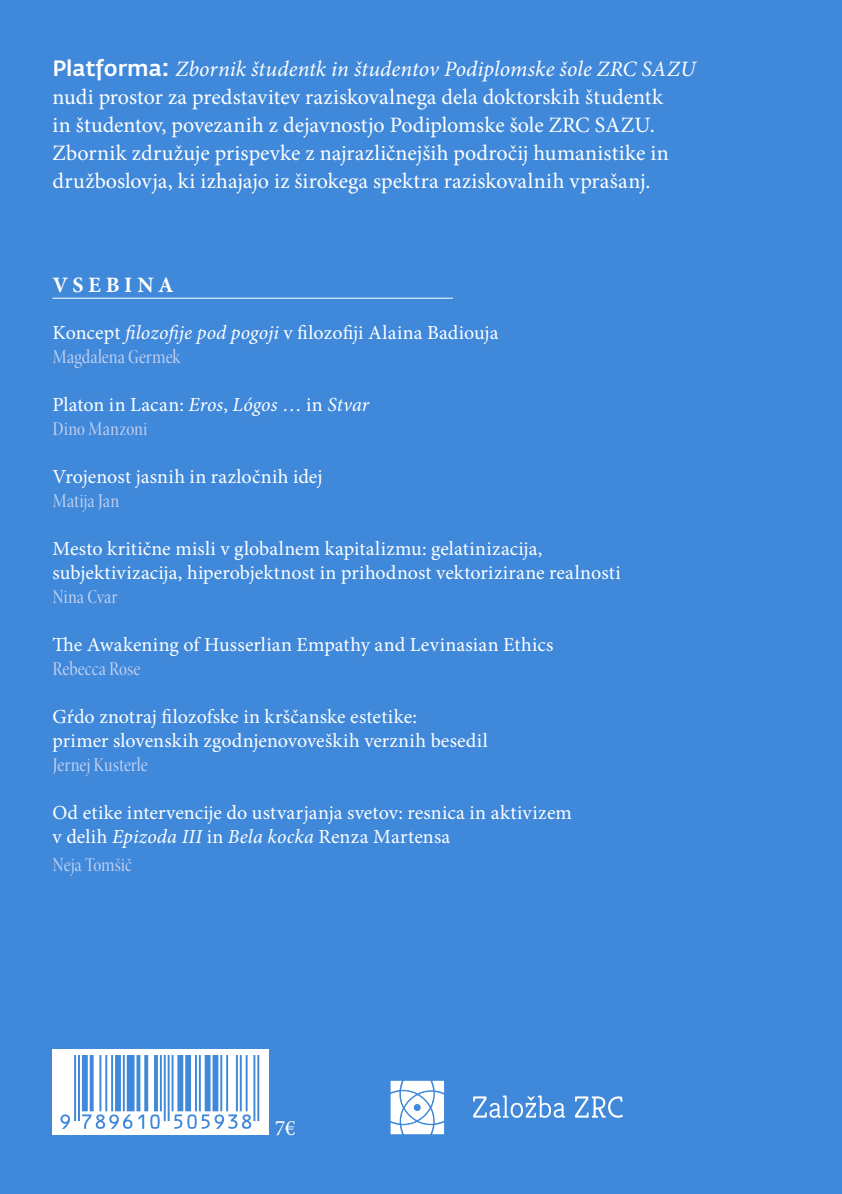
<style>
.page{position:relative;width:842px;height:1194px;background:#fff}
.page>*{position:absolute;margin:0;border:0;box-sizing:border-box;transform-origin:0 0}
.t1{font:22px/28px "Minion Pro";letter-spacing:.005em;color:#fff}
.t2{font:700 22px "Minion Pro";letter-spacing:.2em;color:#fff}
.t3{font:20px/24px "Minion Pro";letter-spacing:.005em;color:#fff}
.t4{font:20px "Minion Pro Cn Disp";color:#c3d1f2}
.s1{font-family:"Fedra Sans Std";font-weight:500}
.s2{font-family:"Fedra Sans Std";font-weight:500;font-size:24px}
.s3{font-style:italic}
</style>
<div class="page">
<div style="left:0;top:0;width:841px;height:1194px;background:#3f88da"></div>
<hr style="left:52px;top:298px;width:400px;height:1px;background:#fff">
<div style="left:52px;top:1049px;width:216px;height:85px;background:#fff"></div>
<svg style="left:390px;top:1080px;width:54px;height:54px;background:#dbe8f8"></svg>
<svg style="left:473px;top:1095px;width:92px;height:22px"></svg>
<svg style="left:575px;top:1096px;width:47px;height:21px"></svg>
<svg style="left:60px;top:1055px;width:199px;height:74px"></svg>
<p class="t1" style="left:52px;top:55px;width:644px"><span class="s1">Platforma</span><span class="s2">:</span> <span class="s3">Zbornik študentk in študentov Podiplomske šole ZRC SAZU </span>nudi prostor za predstavitev raziskovalnega dela doktorskih študentk<br>in študentov, povezanih z dejavnostjo Podiplomske šole ZRC SAZU.<br>Zbornik združuje prispevke z najrazličnejših področij humanistike in družboslovja, ki izhajajo iz širokega spektra raziskovalnih vprašanj.</p>
<p class="t2" style="left:53px;top:269px;width:122px">VSEBINA</p>
<p class="t3" style="left:52px;top:320px;width:447px">Koncept <span class="s3">filozofije pod pogoji</span> v filozofiji Alaina Badiouja</p>
<p class="t4" style="left:52px;top:344px;width:129px">Magdalena Germek</p>
<p class="t3" style="left:52px;top:392px;width:318px">Platon in Lacan: <span class="s3">Eros</span>, <span class="s3">Lógos</span> … in <span class="s3">Stvar</span></p>
<p class="t4" style="left:52px;top:416px;width:96px">Dino Manzoni</p>
<p class="t3" style="left:52px;top:464px;width:271px">Vrojenost jasnih in razločnih idej</p>
<p class="t4" style="left:52px;top:488px;width:68px">Matija Jan</p>
<p class="t3" style="left:52px;top:536px;width:569px">Mesto kritične misli v globalnem kapitalizmu: gelatinizacija, subjektivizacija, hiperobjektnost in prihodnost vektorizirane realnosti</p>
<p class="t4" style="left:52px;top:584px;width:67px">Nina Cvar</p>
<p class="t3" style="left:52px;top:632px;width:502px">The Awakening of Husserlian Empathy and Levinasian Ethics</p>
<p class="t4" style="left:52px;top:656px;width:89px">Rebecca Rose</p>
<p class="t3" style="left:52px;top:704px;width:436px">Gŕdo znotraj filozofske in krščanske estetike:<br>primer slovenskih zgodnjenovoveških verznih besedil</p>
<p class="t4" style="left:52px;top:752px;width:97px">Jernej Kusterle</p>
<p class="t3" style="left:52px;top:800px;width:520px">Od etike intervencije do ustvarjanja svetov: resnica in aktivizem v delih <span class="s3">Epizoda III</span> in <span class="s3">Bela kocka</span> Renza Martensa</p>
<p class="t4" style="left:52px;top:852px;width:81px">Neja Tomšič</p>
<p class="t1" style="left:275px;top:1113px;width:22px">7€</p>
</div>
